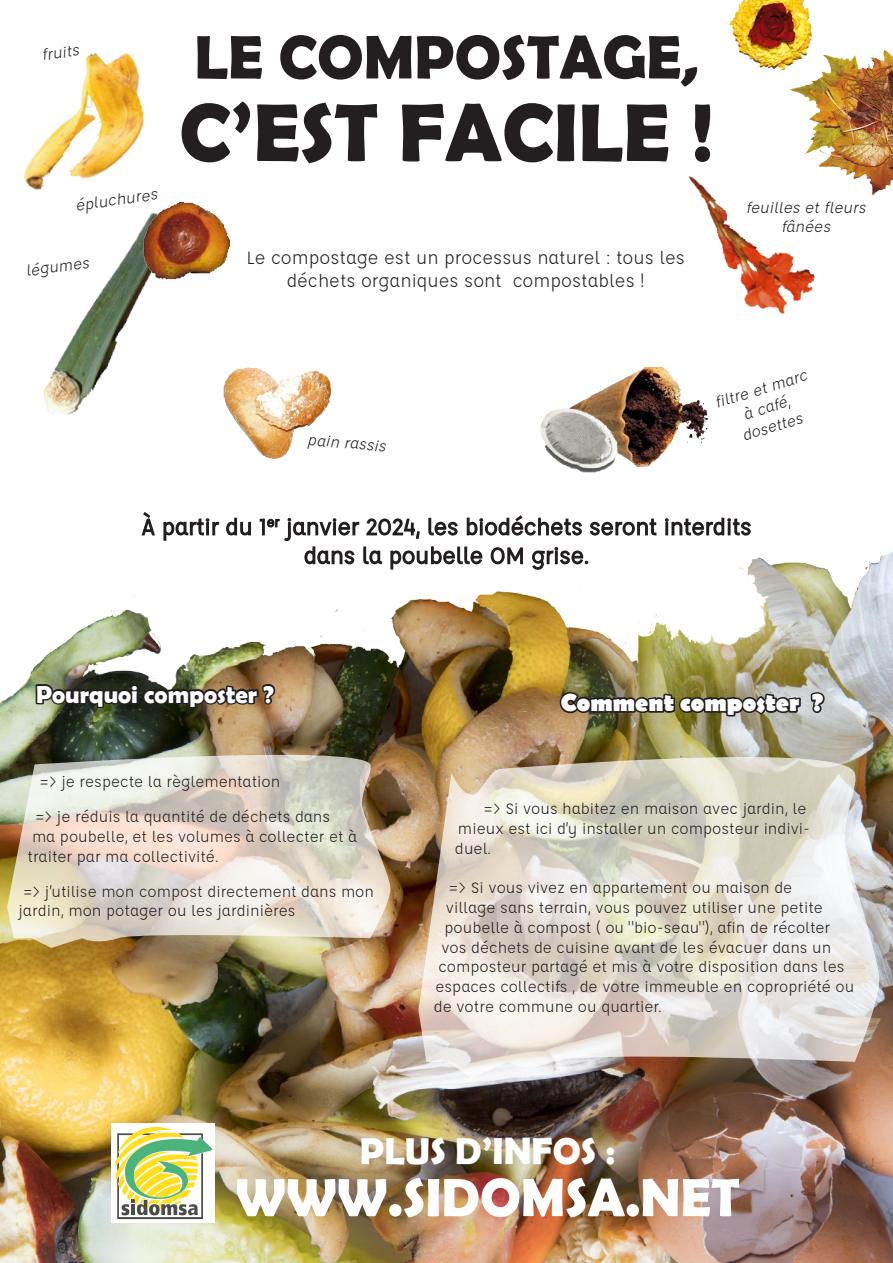
<style>
.page{position:relative;width:893px;height:1263px;background:#fff}
.page>*{position:absolute;margin:0;border:0;box-sizing:border-box;transform-origin:0 0}
.t1{font:700 82.5px "Berlin Sans FB Demi";color:#231f20}
.t2{font:700 61.8px "Berlin Sans FB Demi";color:#231f20}
.t3{font:700 54.15px "Berlin Sans FB Demi";color:#fff}
.t4{font:700 37.5px "Berlin Sans FB Demi";color:#fff}
.t5{font:700 24.75px "Berlin Sans FB Demi";color:#fff}
.t6{font:700 24.75px "Berlin Sans FB";color:#fff}
.t7{font:19.5px/23.4px "Affogato";color:#231f20;text-align:center}
.t8{font:16.5px/19.8px "Affogato";color:#231f20}
.t9{font:italic 16.5px/19.8px "Affogato";color:#231f20;text-align:center}
</style>
<div class="page">
<img style="left:0;top:551px;width:893px;height:712px">
<img style="left:33px;top:682px;width:244px;height:28px">
<svg style="left:7px;top:753px;width:383px;height:195px;background:#d8cebd"></svg>
<img style="left:418px;top:755px;width:461px;height:323px">
<img style="left:24px;top:53px;width:120px;height:137px">
<img style="left:223px;top:367px;width:108px;height:92px">
<img style="left:557px;top:690px;width:246px;height:573px">
<svg style="left:809px;top:690px;width:18px;height:26px"></svg>
<div style="left:112px;top:1123px;width:103px;height:99px;background:#fff"></div>
<svg style="left:115px;top:1127px;width:97px;height:92px"></svg>
<img style="left:688px;top:176px;width:127px;height:138px">
<img style="left:43px;top:230px;width:103px;height:185px">
<img style="left:575px;top:368px;width:133px;height:99px">
<img style="left:540px;top:405px;width:81px;height:68px">
<svg style="left:141px;top:512px;width:14px;height:24px"></svg>
<svg style="left:163px;top:517px;width:88px;height:24px"></svg>
<svg style="left:665px;top:517px;width:86px;height:19px"></svg>
<svg style="left:259px;top:515px;width:398px;height:56px"></svg>
<img style="left:141px;top:202px;width:89px;height:82px">
<img style="left:729px;top:0;width:84px;height:70px">
<img style="left:782px;top:36px;width:111px;height:168px">
<p class="t9" style="left:40px;top:45px;width:39px;rotate:-8deg">fruits</p>
<p class="t9" style="left:74px;top:196px;width:84px;rotate:-8deg">épluchures</p>
<p class="t9" style="left:24px;top:261px;width:65px;rotate:-8deg">légumes</p>
<h2 class="t2" style="left:194px;top:29px;width:506px">LE COMPOSTAGE,</h2>
<h1 class="t1" style="left:179px;top:95px;width:536px">C’EST FACILE !</h1>
<p class="t7" style="left:246px;top:246px;width:440px">Le compostage est un processus naturel : tous les déchets organiques sont compostables !</p>
<p class="t9" style="left:746px;top:197px;width:125px">feuilles et fleurs fânées</p>
<p class="t9" style="left:308px;top:429px;width:80px;rotate:5deg">pain rassis</p>
<p class="t9" style="left:712px;top:393px;width:97px;rotate:-17deg">fi ltre et marc à café, dosettes</p>
<h3 class="t5" style="left:36px;top:683px;width:239px">Pourquoi composter ?</h3>
<p class="t8" style="left:35px;top:764px;width:297px;line-height:34.8px">=&gt; je respecte la règlementation<br>=&gt; je réduis la quantité de déchets dans</p>
<p class="t8" style="left:28px;top:826px;width:331px">ma poubelle, et les volumes à collecter et à traiter par ma collectivité.</p>
<p class="t8" style="left:19px;top:881px;width:357px">=&gt; j’utilise mon compost directement dans mon jardin, mon potager ou les jardinières</p>
<h3 class="t6" style="left:561px;top:691px;width:264px">Comment composter ?</h3>
<p class="t8" style="left:455px;top:798px;width:357px;text-indent:29px">=&gt; Si vous habitez en maison avec jardin, le mieux est ici d’y installer un composteur indivi&shy;duel.</p>
<p class="t8" style="left:449px;top:878px;width:345px">=&gt; Si vous vivez en appartement ou maison de</p>
<p class="t8" style="left:446px;top:897px;width:378px">village sans terrain, vous pouvez utiliser une petite</p>
<p class="t8" style="left:444px;top:917px;width:387px">poubelle à compost ( ou "bio-seau"), afin de récolter</p>
<p class="t8" style="left:441px;top:937px;width:391px">vos déchets de cuisine avant de les évacuer dans un</p>
<p class="t8" style="left:438px;top:957px;width:408px">composteur partagé et mis à votre disposition dans les</p>
<p class="t8" style="left:435px;top:977px;width:420px">espaces collectifs , de votre immeuble en copropriété ou</p>
<p class="t8" style="left:434px;top:996px;width:229px">de votre commune ou quartier.</p>
<h3 class="t4" style="left:360px;top:1134px;width:257px">PLUS D’INFOS :</h3>
<h3 class="t3" style="left:235px;top:1173px;width:506px">WWW.SIDOMSA.NET</h3>
</div>
